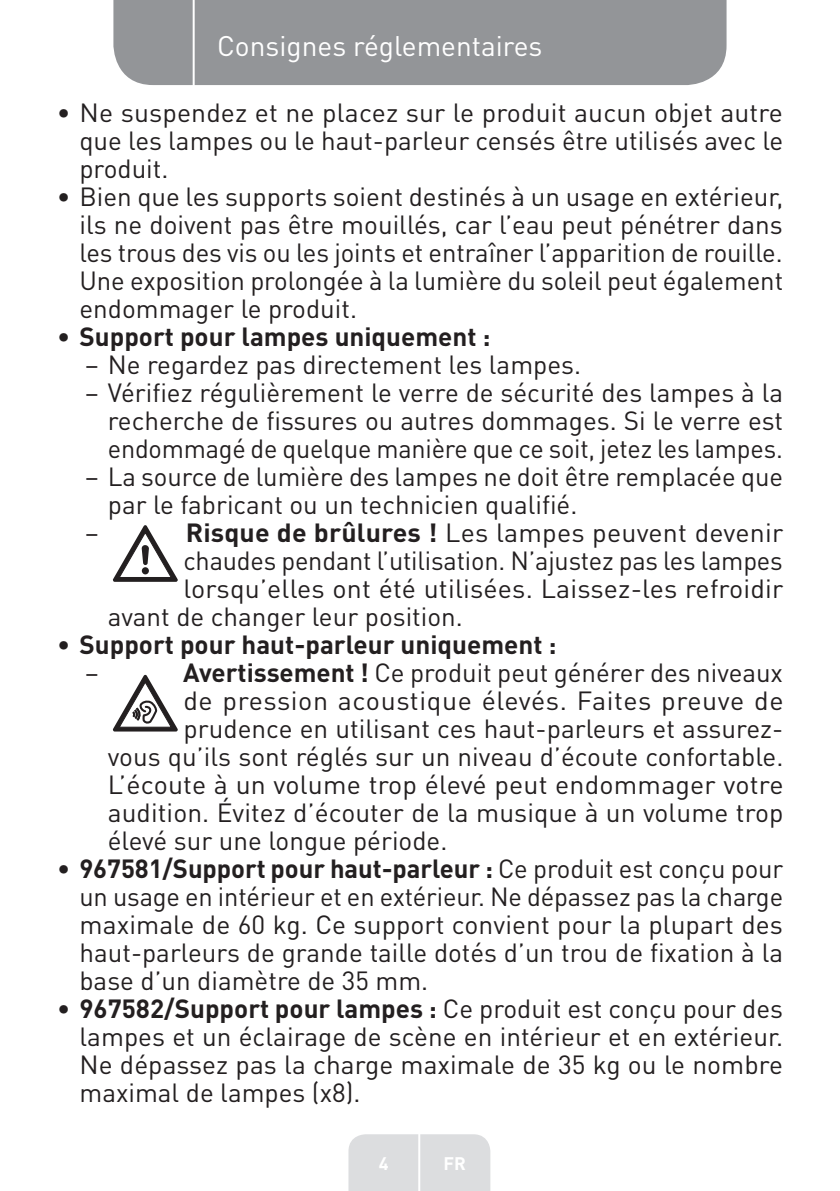
<style>
.page{position:relative;width:840px;height:1191px;background:#fff}
.page>*{position:absolute;margin:0;border:0;box-sizing:border-box;transform-origin:0 0}
.t1{font:28px "DIN Pro";color:#fff}
.t2{font:26px/28px "DIN Pro";color:#231f20;text-align:justify}
.t3{font:700 26px "DIN Pro";color:#231f20}
.t4{font:26px "DIN Pro";letter-spacing:.02em;color:#231f20}
.t5{font:700 18px "DIN Pro";color:#fff}
.s1{font-weight:400}
.s2{font-weight:700}
</style>
<div class="page">
<div style="left:113px;top:0;width:613px;height:85px;background:#939598"></div>
<div style="left:348px;top:1134px;width:142px;height:57px;background:#dcdddf"></div>
<hr style="left:418px;top:1111px;width:2px;height:80px;background:#fff">
<hr style="left:192px;top:0;width:2px;height:88px;background:#fff">
<svg style="left:112px;top:525px;width:66px;height:57px"></svg>
<svg style="left:112px;top:675px;width:66px;height:56px"></svg>
<p class="t1" style="left:217px;top:27px;width:326px">Consignes réglementaires</p>
<p class="t2" style="left:79px;top:97px;width:705px;text-indent:-23px">• Ne suspendez et ne placez sur le produit aucun objet autre que les lampes ou le haut-parleur censés être utilisés avec le produit.</p>
<p class="t2" style="left:79px;top:181px;width:704px;text-indent:-23px">• Bien que les supports soient destinés à un usage en extérieur, ils ne doivent pas être mouillés, car l’eau peut pénétrer dans les trous des vis ou les joints et entraîner l’apparition de rouille.<br>Une exposition prolongée à la lumière du soleil peut également endommager le produit.</p>
<p class="t3" style="left:57px;top:319px;width:435px"><span class="s1">•</span> Support pour lampes uniquement :</p>
<p class="t2" style="left:85px;top:349px;width:497px">– Ne regardez pas directement les lampes.</p>
<p class="t2" style="left:108px;top:377px;width:676px;text-indent:-23px">– Vérifiez régulièrement le verre de sécurité des lampes à la recherche de fissures ou autres dommages. Si le verre est endommagé de quelque manière que ce soit, jetez les lampes.</p>
<p class="t2" style="left:108px;top:461px;width:676px;text-indent:-23px">– La source de lumière des lampes ne doit être remplacée que par le fabricant ou un technicien qualifié.</p>
<p class="t2" style="left:85px;top:517px;width:15px">–</p>
<p class="t2" style="left:186px;top:517px;width:598px"><span class="s2">Risque de brûlures !</span> Les lampes peuvent devenir</p>
<p class="t2" style="left:183px;top:545px;width:600px">chaudes pendant l’utilisation. N’ajustez pas les lampes</p>
<p class="t2" style="left:183px;top:573px;width:601px">lorsqu’elles ont été utilisées. Laissez-les refroidir</p>
<p class="t2" style="left:108px;top:601px;width:356px">avant de changer leur position.</p>
<p class="t3" style="left:57px;top:627px;width:501px"><span class="s1">•</span> Support pour haut-parleur uniquement :</p>
<p class="t2" style="left:85px;top:657px;width:15px">–</p>
<p class="t2" style="left:183px;top:657px;width:601px"><span class="s2">Avertissement !</span> Ce produit peut générer des niveaux</p>
<p class="t4" style="left:183px;top:683px;width:601px">de pression acoustique élevés. Faites preuve de</p>
<p class="t2" style="left:183px;top:713px;width:601px">prudence en utilisant ces haut-parleurs et assurez-</p>
<p class="t2" style="left:108px;top:741px;width:676px">vous qu’ils sont réglés sur un niveau d’écoute confortable.</p>
<p class="t2" style="left:108px;top:769px;width:676px">L’écoute à un volume trop élevé peut endommager votre</p>
<p class="t2" style="left:108px;top:797px;width:676px">audition. Évitez d’écouter de la musique à un volume trop</p>
<p class="t2" style="left:108px;top:825px;width:341px">élevé sur une longue période.</p>
<p class="t2" style="left:79px;top:853px;width:705px;text-indent:-23px">• <span class="s2">967581/Support pour haut-parleur :</span> Ce produit est conçu pour un usage en intérieur et en extérieur. Ne dépassez pas la charge maximale de 60 kg. Ce support convient pour la plupart des haut-parleurs de grande taille dotés d’un trou de fixation à la base d’un diamètre de 35 mm.</p>
<p class="t2" style="left:79px;top:993px;width:704px;text-indent:-23px">• <span class="s2">967582/Support pour lampes :</span> Ce produit est conçu pour des lampes et un éclairage de scène en intérieur et en extérieur.<br>Ne dépassez pas la charge maximale de 35 kg ou le nombre maximal de lampes (x8).</p>
<p class="t5" style="left:378px;top:1150px;width:11px">4</p>
<p class="t5" style="left:443px;top:1150px;width:24px">FR</p>
</div>
